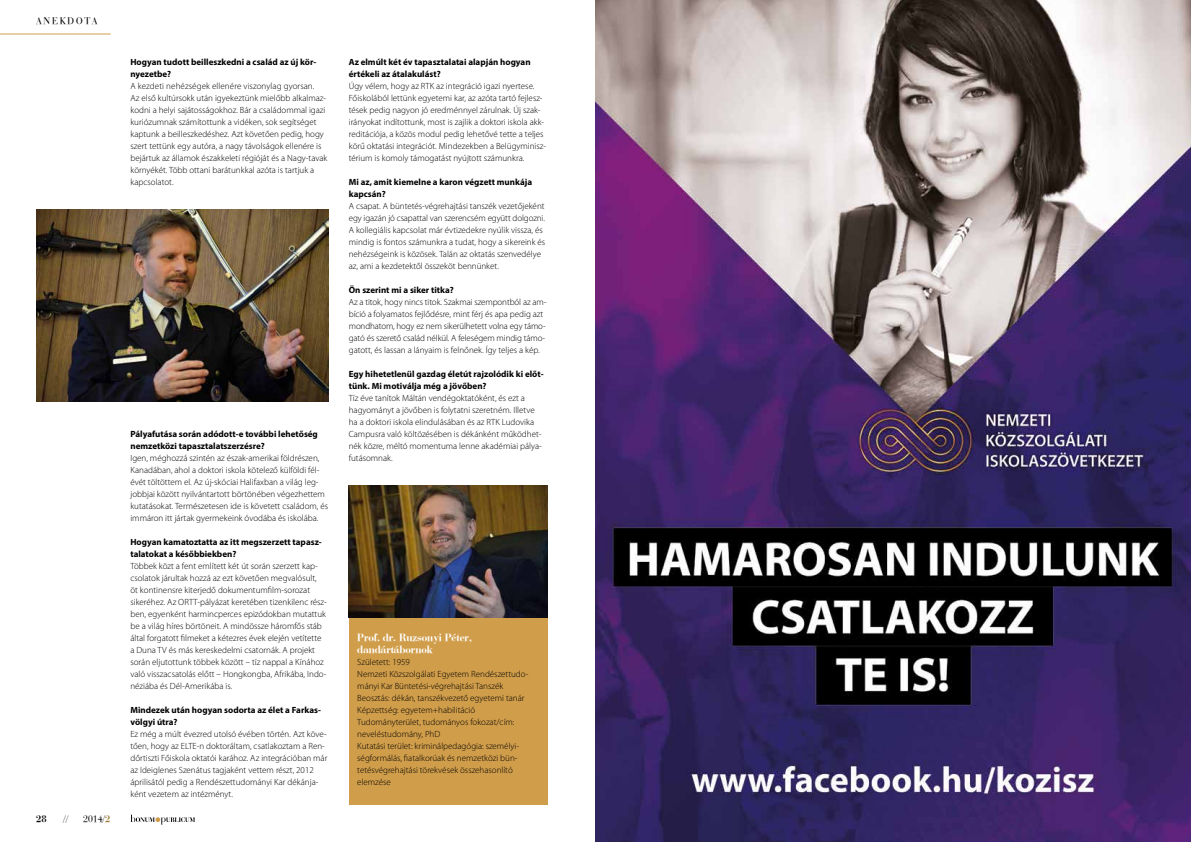
<style>
.page{position:relative;width:1191px;height:842px;background:#fff}
.page>*{position:absolute;margin:0;border:0;box-sizing:border-box;transform-origin:0 0}
.t1{font:11px/12px "Bauer Bodoni HU Bold";color:#fff}
.t2{font:10px "Bauer Bodoni HU Normal";letter-spacing:.2em;color:#000}
.t3{font:10px "Bauer Bodoni HU Bold";color:#000}
.t4{font:300 9px/12px "Myriad Pro";color:#000}
.s1{font-weight:700}
.s2{font-family:"Bauer Bodoni HU Bold"}
.s3{font-family:"Bauer Bodoni HU Bold";color:#9e7939}
</style>
<div class="page">
<svg style="left:130px;top:814px;width:65px;height:10px"></svg>
<hr style="left:0;top:34px;width:111px;height:1px;background:#d09d4a">
<div style="left:349px;top:617px;width:198px;height:188px;background:#d09d4a"></div>
<img style="left:37px;top:209px;width:292px;height:192px">
<img style="left:349px;top:485px;width:198px;height:132px">
<img style="left:595px;top:0;width:596px;height:842px">
<p class="t2" style="left:37px;top:15px;width:62px">AN EKD OTA</p>
<p class="t4" style="left:130px;top:56px;width:198px"><span class="s1">Hogyan tudott beilleszkedni a család az új kör&shy;nyezetbe?<br></span>A kezdeti nehézségek ellenére viszonylag gyorsan.<br>Az első kultúrsokk után igyekeztünk mielőbb alkalmaz&shy;kodni a helyi sajátosságokhoz. Bár a családommal igazi kuriózumnak számítottunk a vidéken, sok segítséget kaptunk a beilleszkedéshez. Azt követően pedig, hogy szert tettünk egy autóra, a nagy távolságok ellenére is bejártuk az államok északkeleti régióját és a Nagy-tavak környékét. Több ottani barátunkkal azóta is tartjuk a kapcsolatot.</p>
<p class="t3" style="left:36px;top:812px;width:12px">28</p>
<p class="t2" style="left:63px;top:812px;width:7px">//</p>
<p class="t2" style="left:83px;top:812px;width:29px">2014<span class="s2">/</span><span class="s3">2</span></p>
<p class="t4" style="left:130px;top:428px;width:199px"><span class="s1">Pályafutása során adódott-e további lehetőség nemzetközi tapasztalatszerzésre?<br></span>Igen, méghozzá szintén az észak-amerikai földrészen, Kanadában, ahol a doktori iskola kötelező külföldi fél&shy;évét töltöttem el. Az új-skóciai Halifaxban a világ leg&shy;jobbjai között nyilvántartott börtönében végezhettem kutatásokat. Természetesen ide is követett családom, és immáron itt jártak gyermekeink óvodába és iskolába.</p>
<p class="t4" style="left:130px;top:536px;width:198px"><span class="s1">Hogyan kamatoztatta az itt megszerzett tapasz&shy;talatokat a későbbiekben?<br></span>Többek közt a fent említett két út során szerzett kap&shy;csolatok járultak hozzá az ezt követően megvalósult,<br>öt kontinensre kiterjedő dokumentumfilm-sorozat sikeréhez. Az ORTT-pályázat keretében tizenkilenc rész&shy;ben, egyenként harmincperces epizódokban mutattuk be a világ híres börtöneit. A mindössze háromfős stáb által forgatott filmeket a kétezres évek elején vetítette a Duna TV és más kereskedelmi csatornák. A projekt során eljutottunk többek között – tíz nappal a Kínához való visszacsatolás előtt – Hongkongba, Afrikába, Indo&shy;néziába és Dél-Amerikába is.</p>
<p class="t4" style="left:130px;top:704px;width:198px"><span class="s1">Mindezek után hogyan sodorta az élet a Farkas&shy;völgyi útra?<br></span>Ez még a múlt évezred utolsó évében történ. Azt köve&shy;tően, hogy az ELTE-n doktoráltam, csatlakoztam a Ren&shy;dőrtiszti Főiskola oktatói karához. Az integrációban már az Ideiglenes Szenátus tagjaként vettem részt, 2012 áprilisától pedig a Rendészettudományi Kar dékánja&shy;ként vezetem az intézményt.</p>
<p class="t4" style="left:349px;top:56px;width:199px"><span class="s1">Az elmúlt két év tapasztalatai alapján hogyan értékeli az átalakulást?<br></span>Úgy vélem, hogy az RTK az integráció igazi nyertese.<br>Főiskolából lettünk egyetemi kar, az azóta tartó fejlesz&shy;tések pedig nagyon jó eredménnyel zárulnak. Új szak&shy;irányokat indítottunk, most is zajlik a doktori iskola akk&shy;reditációja, a közös modul pedig lehetővé tette a teljes körű oktatási integrációt. Mindezekben a Belügyminisz&shy;térium is komoly támogatást nyújtott számunkra.</p>
<p class="t4" style="left:349px;top:176px;width:198px"><span class="s1">Mi az, amit kiemelne a karon végzett munkája kapcsán?<br></span>A csapat. A büntetés-végrehajtási tanszék vezetőjeként egy igazán jó csapattal van szerencsém együtt dolgozni.<br>A kollegiális kapcsolat már évtizedekre nyúlik vissza, és mindig is fontos számunkra a tudat, hogy a sikereink és nehézségeink is közösek. Talán az oktatás szenvedélye az, ami a kezdetektől összeköt bennünket.</p>
<p class="t4" style="left:349px;top:284px;width:199px"><span class="s1">Ön szerint mi a siker titka?<br></span>Az a titok, hogy nincs titok. Szakmai szempontból az am&shy;bíció a folyamatos fejlődésre, mint férj és apa pedig azt mondhatom, hogy ez nem sikerülhetett volna egy támo&shy;gató és szerető család nélkül. A feleségem mindig támo&shy;gatott, és lassan a lányaim is felnőnek. Így teljes a kép.</p>
<p class="t4" style="left:349px;top:368px;width:196px"><span class="s1">Egy hihetetlenül gazdag életút rajzolódik ki előt&shy;tünk. Mi motiválja még a jövőben?<br></span>Tíz éve tanítok Máltán vendégoktatóként, és ezt a hagyományt a jövőben is folytatni szeretném. Illetve ha a doktori iskola elindulásában és az RTK Ludovika Campusra való költözésében is dékánként működhet&shy;nék közre, méltó momentuma lenne akadémiai pálya&shy;futásomnak.</p>
<p class="t1" style="left:357px;top:631px;width:116px">Prof. dr. Ruzsonyi Péter, dandártábornok</p>
<p class="t4" style="left:357px;top:656px;width:172px">Született: 1959<br>Nemzeti Közszolgálati Egyetem Rendészettudo&shy;mányi Kar Büntetési-végrehajtási Tanszék Beosztás: dékán, tanszékvezető egyetemi tanár Képzettség: egyetem+habilitáció Tudományterület, tudományos fokozat/cím: neveléstudomány, PhD<br>Kutatási terület: kriminálpedagógia: személyi&shy;ségformálás, fiatalkorúak és nemzetközi bün&shy;tetésvégrehajtási törekvések összehasonlító elemzése</p>
</div>
